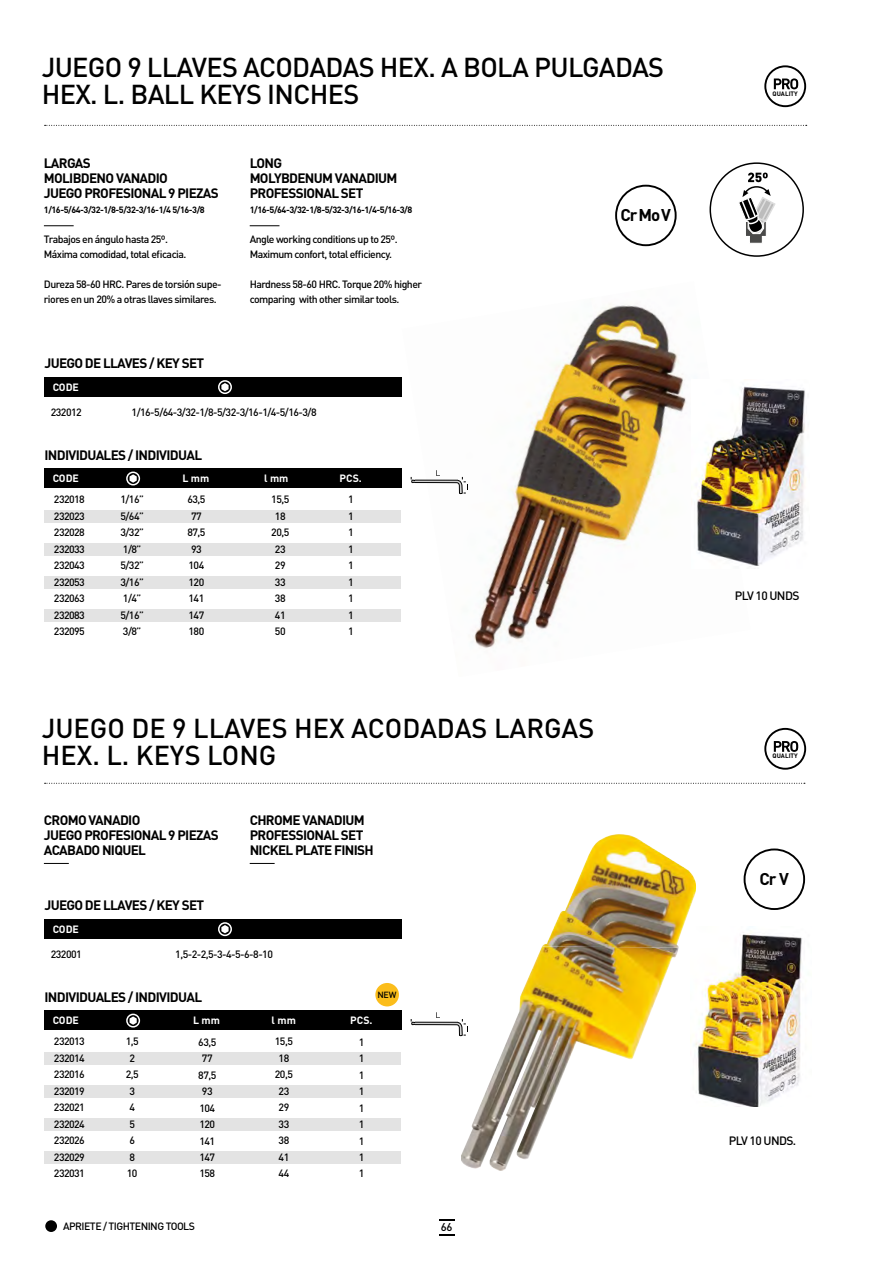
<style>
.page{position:relative;width:893px;height:1263px;background:#fff}
.page>*{position:absolute;margin:0;border:0;box-sizing:border-box;transform-origin:0 0}
.t1{font:500 27px/27px "DIN Pro";letter-spacing:-.025em;color:#000}
.t2{font:500 27px/27px "DIN Pro";color:#000}
.t3{font:700 16.8px "DIN Pro";letter-spacing:-.05em;color:#000}
.t4{font:700 13.5px/15px "DIN Pro";letter-spacing:-.05em;color:#000}
.t5{font:500 12px "DIN Pro";letter-spacing:-.05em;color:#000}
.t6{font:500 11.25px "DIN Pro";color:#000}
.t7{font:500 10.5px/16.5px "DIN Pro";letter-spacing:-.05em;color:#000}
.t8{font:700 10.5px "DIN Pro";color:#fff}
.t9{font:700 9px "DIN Pro";letter-spacing:-.05em;color:#000}
.t10{font:500 8.85px "DIN Pro";color:#000}
.t11{font:700 6.3px "DIN Pro";color:#000}
</style>
<div class="page">
<svg style="left:439px;top:1219px;width:16px;height:1px"></svg>
<svg style="left:439px;top:1234px;width:16px;height:1px"></svg>
<hr style="left:44px;top:225px;width:30px;height:1px;background:#000">
<svg style="left:250px;top:225px;width:29px;height:1px"></svg>
<img style="left:461px;top:947px;width:218px;height:224px">
<img style="left:542px;top:834px;width:154px;height:114px">
<svg style="left:44px;top:863px;width:25px;height:1px"></svg>
<svg style="left:250px;top:863px;width:25px;height:1px"></svg>
<img style="left:410px;top:304px;width:276px;height:344px">
<img style="left:697px;top:386px;width:108px;height:181px">
<img style="left:690px;top:927px;width:112px;height:179px">
<div style="left:744px;top:848px;width:61px;height:62px;border:2px solid #000;border-radius:50%"></div>
<svg style="left:774px;top:78px;width:24px;height:11px"></svg>
<div style="left:764px;top:65px;width:42px;height:42px;border:2px solid #000;border-radius:50%"></div>
<svg style="left:774px;top:741px;width:24px;height:11px"></svg>
<div style="left:764px;top:728px;width:42px;height:42px;border:2px solid #000;border-radius:50%"></div>
<svg style="left:45px;top:125px;width:762px;height:1px"></svg>
<div style="left:709px;top:162px;width:95px;height:95px;border:2px solid #000;border-radius:50%"></div>
<svg style="left:739px;top:173px;width:37px;height:70px"></svg>
<div style="left:615px;top:185px;width:62px;height:61px;border:2px solid #000;border-radius:50%"></div>
<div style="left:44px;top:510px;width:357px;height:13px;background:#e3e3e3"></div>
<div style="left:44px;top:576px;width:357px;height:12px;background:#e3e3e3"></div>
<div style="left:44px;top:609px;width:357px;height:13px;background:#e3e3e3"></div>
<div style="left:44px;top:543px;width:357px;height:12px;background:#e3e3e3"></div>
<svg style="left:411px;top:406px;width:58px;height:88px"></svg>
<div style="left:45px;top:377px;width:357px;height:19px;background:#000"></div>
<div style="left:218px;top:380px;width:14px;height:14px;border:2px solid #fff;border-radius:50%"></div>
<svg style="left:221px;top:383px;width:8px;height:8px"></svg>
<div style="left:45px;top:468px;width:357px;height:20px;background:#000"></div>
<div style="left:126px;top:472px;width:14px;height:13px;border:2px solid #fff;border-radius:50%"></div>
<svg style="left:130px;top:474px;width:7px;height:9px"></svg>
<svg style="left:45px;top:783px;width:760px;height:1px"></svg>
<div style="left:45px;top:1220px;width:12px;height:12px;background:#000;border-radius:50%"></div>
<div style="left:44px;top:1052px;width:357px;height:13px;background:#e3e3e3"></div>
<div style="left:44px;top:1118px;width:357px;height:12px;background:#e3e3e3"></div>
<div style="left:44px;top:1151px;width:357px;height:13px;background:#e3e3e3"></div>
<div style="left:44px;top:1085px;width:357px;height:12px;background:#e3e3e3"></div>
<svg style="left:411px;top:948px;width:58px;height:88px"></svg>
<div style="left:45px;top:919px;width:357px;height:19px;background:#000"></div>
<div style="left:218px;top:922px;width:14px;height:14px;border:2px solid #fff;border-radius:50%"></div>
<svg style="left:221px;top:925px;width:8px;height:8px"></svg>
<div style="left:45px;top:1010px;width:357px;height:20px;background:#000"></div>
<div style="left:126px;top:1014px;width:14px;height:13px;border:2px solid #fff;border-radius:50%"></div>
<svg style="left:130px;top:1016px;width:7px;height:9px"></svg>
<div style="left:375px;top:983px;width:24px;height:23px;background:#fbbd1b;border-radius:50%"></div>
<h1 class="t1" style="left:42px;top:53px;width:624px">JUEGO 9 LLAVES ACODADAS HEX. A BOLA PULGADAS<br>HEX. L. BALL KEYS INCHES</h1>
<p class="t4" style="left:44px;top:155px;width:176px">LARGAS<br>MOLIBDENO VANADIO<br>JUEGO PROFESIONAL 9 PIEZAS</p>
<p class="t9" style="left:44px;top:203px;width:162px">1/16-5/64-3/32-1/8-5/32-3/16-1/4 5/16-3/8</p>
<p class="t7" style="left:44px;top:231px;width:144px;line-height:15px">Trabajos en ángulo hasta 25º.<br>Máxima comodidad, total eficacia.</p>
<p class="t7" style="left:44px;top:276px;width:179px;line-height:15px">Dureza 58-60 HRC. Pares de torsión supe&shy;riores en un 20% a otras llaves similares.</p>
<p class="t4" style="left:250px;top:155px;width:149px">LONG<br>MOLYBDENUM VANADIUM<br>PROFESSIONAL SET</p>
<p class="t9" style="left:250px;top:203px;width:164px">1/16-5/64-3/32-1/8-5/32-3/16-1/4-5/16-3/8</p>
<p class="t7" style="left:250px;top:231px;width:150px;line-height:15px">Angle working conditions up to 25º.<br>Maximum confort, total efficiency.</p>
<p class="t7" style="left:250px;top:276px;width:174px;line-height:15px">Hardness 58-60 HRC. Torque 20% higher comparing with other similar tools.</p>
<p class="t4" style="left:44px;top:355px;width:161px">JUEGO DE LLAVES / KEY SET</p>
<p class="t7" style="left:51px;top:403px;width:32px">232012</p>
<p class="t7" style="left:132px;top:403px;width:187px">1/16-5/64-3/32-1/8-5/32-3/16-1/4-5/16-3/8</p>
<p class="t4" style="left:44px;top:447px;width:159px">INDIVIDUALES / INDIVIDUAL</p>
<p class="t7" style="left:187px;top:491px;width:20px;text-align:center">63,5<br>77<br>87,5<br>93<br>104<br>120<br>141<br>147<br>180</p>
<p class="t7" style="left:271px;top:491px;width:20px;text-align:center">15,5<br>18<br>20,5<br>23<br>29<br>33<br>38<br>41<br>50</p>
<p class="t7" style="left:348px;top:491px;width:7px;text-align:justify">1<br>1<br>1<br>1<br>1<br>1<br>1<br>1<br>1</p>
<p class="t8" style="left:53px;top:380px;width:28px">CODE</p>
<p class="t8" style="left:53px;top:471px;width:28px">CODE</p>
<p class="t8" style="left:182px;top:471px;width:28px">L mm</p>
<p class="t8" style="left:264px;top:471px;width:26px">l mm</p>
<p class="t8" style="left:340px;top:471px;width:24px">PCS.</p>
<p class="t7" style="left:120px;top:491px;width:25px">1/16”<br>5/64”<br>3/32”<br>1/8”<br>5/32”<br>3/16”<br>1/4”<br>5/16”<br>3/8”</p>
<p class="t7" style="left:54px;top:491px;width:32px;text-align:justify">232018<br>232023<br>232028<br>232033<br>232043<br>232053<br>232063<br>232083<br>232095</p>
<h2 class="t3" style="left:620px;top:204px;width:52px">CrMoV</h2>
<h1 class="t2" style="left:42px;top:713px;width:554px">JUEGO DE 9 LLAVES HEX ACODADAS LARGAS<br>HEX. L. KEYS LONG</h1>
<p class="t4" style="left:44px;top:812px;width:176px">CROMO VANADIO<br>JUEGO PROFESIONAL 9 PIEZAS<br>ACABADO NIQUEL</p>
<p class="t4" style="left:250px;top:812px;width:126px">CHROME VANADIUM<br>PROFESSIONAL SET<br>NICKEL PLATE FINISH</p>
<p class="t4" style="left:44px;top:897px;width:161px">JUEGO DE LLAVES / KEY SET</p>
<p class="t7" style="left:51px;top:945px;width:32px">232001</p>
<p class="t7" style="left:175px;top:945px;width:99px">1,5-2-2,5-3-4-5-6-8-10</p>
<p class="t4" style="left:44px;top:989px;width:159px">INDIVIDUALES / INDIVIDUAL</p>
<p class="t8" style="left:53px;top:922px;width:28px">CODE</p>
<p class="t10" style="left:377px;top:989px;width:21px">NEW</p>
<p class="t8" style="left:53px;top:1013px;width:28px">CODE</p>
<p class="t8" style="left:193px;top:1013px;width:28px">L mm</p>
<p class="t8" style="left:272px;top:1013px;width:26px">l mm</p>
<p class="t8" style="left:350px;top:1013px;width:24px">PCS.</p>
<p class="t7" style="left:54px;top:1033px;width:32px;text-align:justify">232013<br>232014<br>232016<br>232019<br>232021<br>232024<br>232026<br>232029<br>232031</p>
<p class="t7" style="left:126px;top:1033px;width:14px;text-align:center">1,5<br>2<br>2,5<br>3<br>4<br>5<br>6<br>8<br>10</p>
<p class="t7" style="left:198px;top:1033px;width:20px;text-align:center">63,5<br>77<br>87,5<br>93<br>104<br>120<br>141<br>147<br>158</p>
<p class="t7" style="left:275px;top:1033px;width:20px;text-align:center">15,5<br>18<br>20,5<br>23<br>29<br>33<br>38<br>41<br>44</p>
<p class="t7" style="left:63px;top:1218px;width:133px">APRIETE / TIGHTENING TOOLS</p>
<p class="t7" style="left:359px;top:1033px;width:7px;text-align:justify">1<br>1<br>1<br>1<br>1<br>1<br>1<br>1<br>1</p>
<p class="t6" style="left:441px;top:1220px;width:13px">66</p>
<p class="t11" style="left:773px;top:89px;width:27px">QUALITY</p>
<p class="t5" style="left:735px;top:587px;width:66px">PLV 10 UNDS</p>
<p class="t11" style="left:773px;top:751px;width:27px">QUALITY</p>
<h2 class="t3" style="left:759px;top:867px;width:31px">Cr V</h2>
<p class="t5" style="left:729px;top:1133px;width:69px">PLV 10 UNDS.</p>
</div>
